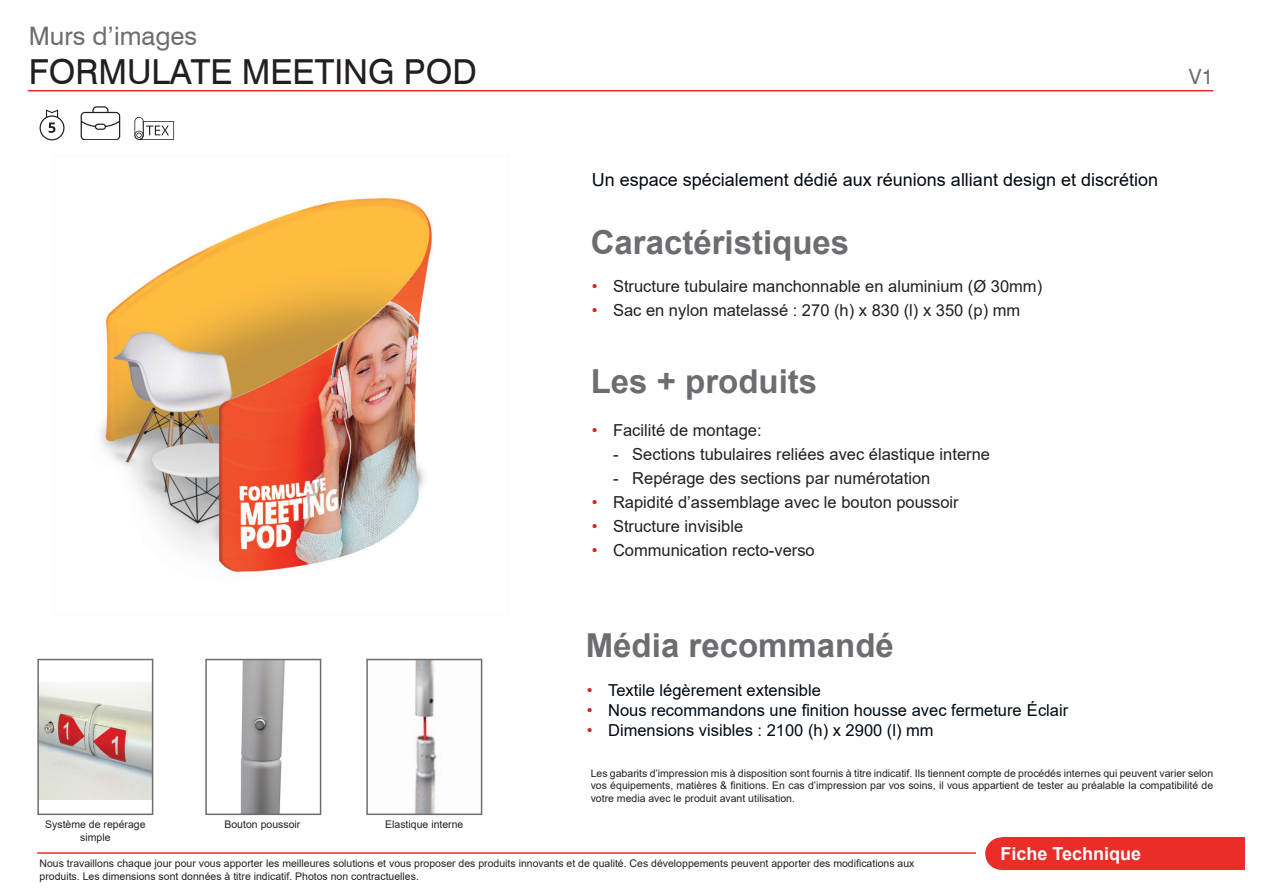
<style>
.page{position:relative;width:1263px;height:893px;background:#fff}
.page>*{position:absolute;margin:0;border:0;box-sizing:border-box;transform-origin:0 0}
.t1{font:34.5px "Swiss 721 BT";color:#231f20}
.t2{font:700 33px "Arial";color:#6c6d70}
.t3{font:25.5px "Swiss 721 BT";color:#6c6d70}
.t4{font:21px "Swiss 721 BT";color:#6c6d70}
.t5{font:18px "Arial";color:#000912}
.t6{font:700 18px "Arial";color:#fff}
.t7{font:16.5px "Arial";color:#231f20}
.t8{font:16.5px "Arial";color:#000912}
.t9{font:10.5px/12.6px "Arial";color:#231f20}
.s1{color:#d1232a}
</style>
<div class="page">
<hr style="left:28px;top:90px;width:1185px;height:1px;background:#ea2d29">
<div style="left:985px;top:837px;width:33px;height:33px;background:#ea2d29;border-radius:50%"></div>
<div style="left:1002px;top:837px;width:243px;height:33px;background:#ea2d29"></div>
<hr style="left:37px;top:852px;width:939px;height:2px;background:#ea2d29">
<svg style="left:81px;top:106px;width:39px;height:34px"></svg>
<svg style="left:40px;top:109px;width:25px;height:31px"></svg>
<img style="left:240px;top:662px;width:45px;height:150px">
<div style="left:205px;top:659px;width:116px;height:156px;border:2px solid #6c6d70"></div>
<img style="left:414px;top:662px;width:23px;height:150px">
<div style="left:366px;top:659px;width:116px;height:156px;border:2px solid #6c6d70"></div>
<img style="left:40px;top:682px;width:110px;height:117px">
<div style="left:37px;top:659px;width:116px;height:156px;border:2px solid #6c6d70"></div>
<img style="left:52px;top:198px;width:380px;height:417px">
<svg style="left:134px;top:117px;width:40px;height:23px"></svg>
<p class="t3" style="left:29px;top:21px;width:170px">Murs d’images</p>
<p class="t1" style="left:29px;top:50px;width:449px">FORMULATE MEETING POD</p>
<p class="t4" style="left:1189px;top:63px;width:26px">V1</p>
<p class="t5" style="left:592px;top:167px;width:568px">Un espace spécialement dédié aux réunions alliant design et discrétion</p>
<p class="t2" style="left:591px;top:220px;width:260px">Caractéristiques</p>
<p class="t7" style="left:592px;top:275px;width:452px"><span class="s1">•</span> Structure tubulaire manchonnable en aluminium (Ø 30mm)</p>
<p class="t7" style="left:592px;top:299px;width:430px"><span class="s1">•</span> Sac en nylon matelassé : 270 (h) x 830 (l) x 350 (p) mm</p>
<p class="t2" style="left:591px;top:358px;width:228px">Les + produits</p>
<p class="t7" style="left:592px;top:419px;width:171px"><span class="s1">•</span> Facilité de montage:</p>
<p class="t7" style="left:613px;top:443px;width:378px">- Sections tubulaires reliées avec élastique interne</p>
<p class="t7" style="left:613px;top:467px;width:319px">- Repérage des sections par numérotation</p>
<p class="t7" style="left:592px;top:491px;width:369px"><span class="s1">•</span> Rapidité d’assemblage avec le bouton poussoir</p>
<p class="t7" style="left:592px;top:515px;width:153px"><span class="s1">•</span> Structure invisible</p>
<p class="t7" style="left:592px;top:539px;width:224px"><span class="s1">•</span> Communication recto-verso</p>
<p class="t2" style="left:586px;top:622px;width:310px">Média recommandé</p>
<p class="t9" style="left:45px;top:818px;width:102px">Système de repérage</p>
<p class="t9" style="left:385px;top:818px;width:80px">Elastique interne</p>
<p class="t9" style="left:80px;top:831px;width:32px">simple</p>
<p class="t9" style="left:224px;top:818px;width:77px">Bouton poussoir</p>
<p class="t8" style="left:587px;top:679px;width:236px"><span class="s1">•</span> Textile légèrement extensible</p>
<p class="t8" style="left:587px;top:699px;width:483px"><span class="s1">•</span> Nous recommandons une finition housse avec fermeture Éclair</p>
<p class="t8" style="left:587px;top:718px;width:348px"><span class="s1">•</span> Dimensions visibles : 2100 (h) x 2900 (l) mm</p>
<p class="t9" style="left:591px;top:767px;width:624px;text-align:justify">Les gabarits d’impression mis à disposition sont fournis à titre indicatif. Ils tiennent compte de procédés internes qui peuvent varier selon vos équipements, matières &amp; finitions. En cas d’impression par vos soins, il vous appartient de tester au préalable la compatibilité de votre media avec le produit avant utilisation.</p>
<p class="t9" style="left:40px;top:857px;width:876px">Nous travaillons chaque jour pour vous apporter les meilleures solutions et vous proposer des produits innovants et de qualité. Ces développements peuvent apporter des modifications aux produits. Les dimensions sont données à titre indicatif. Photos non contractuelles.</p>
<p class="t6" style="left:1000px;top:841px;width:142px">Fiche Technique</p>
</div>
